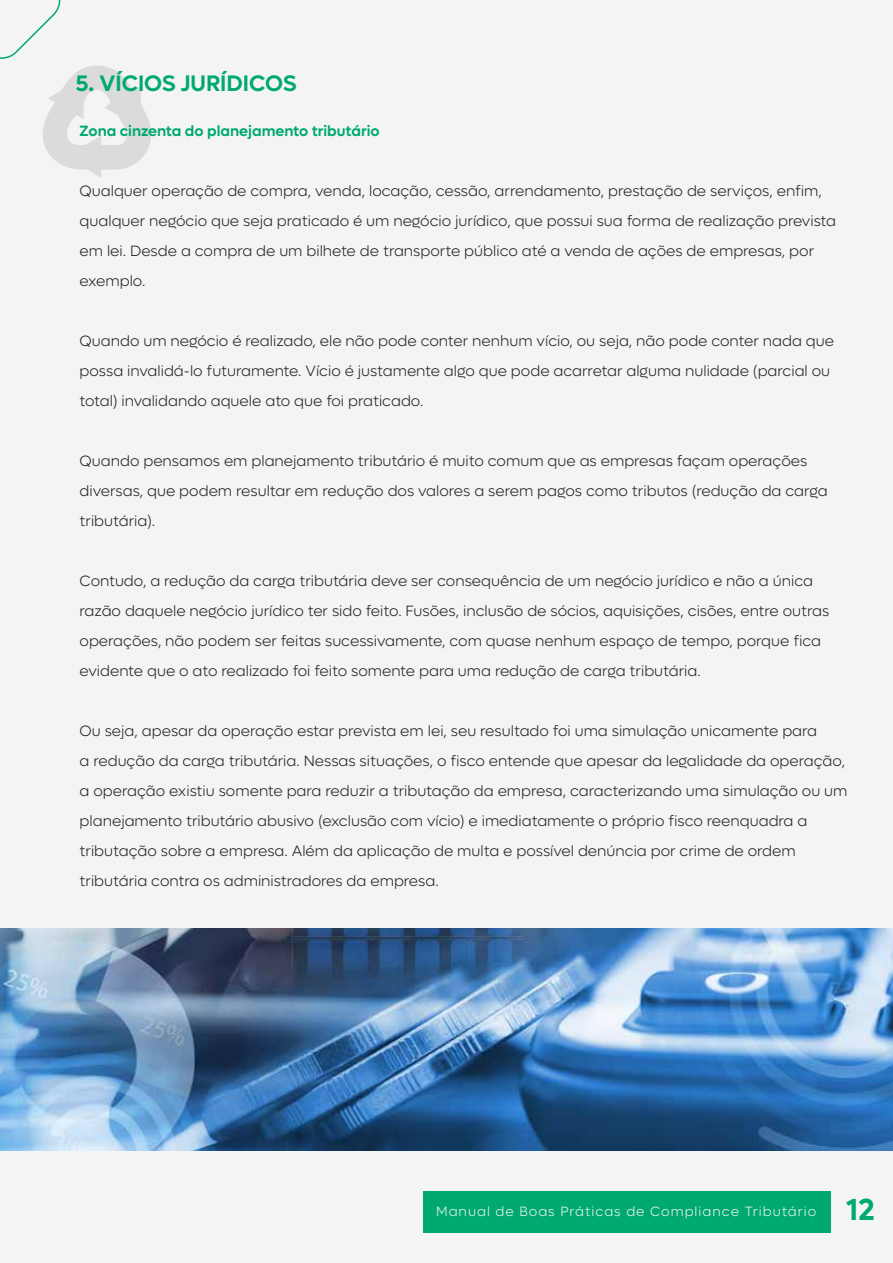
<style>
.page{position:relative;width:893px;height:1263px;background:#f4f4f4}
.page>*{position:absolute;margin:0;border:0;box-sizing:border-box;transform-origin:0 0}
.t1{font:600 30.6px "Lufga";color:#00a96d}
.t2{font:600 22.5px "Lufga";color:#00a96d}
.t3{font:300 15px/30px "Lufga";color:#231f20}
.t4{font:600 15px "Lufga";color:#00a96d}
.t5{font:300 13.5px "Lufga";letter-spacing:.075em;color:#f4f4f4}
</style>
<div class="page">
<img style="left:0;top:928px;width:893px;height:222px">
<div style="left:423px;top:1191px;width:408px;height:41px;background:#00a96d"></div>
<svg style="left:0;top:0;width:151px;height:178px"></svg>
<h2 class="t2" style="left:76px;top:70px;width:222px">5. VÍCIOS JURÍDICOS</h2>
<p class="t4" style="left:80px;top:122px;width:302px">Zona cinzenta do planejamento tributário</p>
<p class="t3" style="left:80px;top:176px;width:758px">Qualquer operação de compra, venda, locação, cessão, arrendamento, prestação de serviços, enfim, qualquer negócio que seja praticado é um negócio jurídico, que possui sua forma de realização prevista em lei. Desde a compra de um bilhete de transporte público até a venda de ações de empresas, por exemplo.</p>
<p class="t3" style="left:80px;top:326px;width:756px">Quando um negócio é realizado, ele não pode conter nenhum vício, ou seja, não pode conter nada que possa invalidá-lo futuramente. Vício é justamente algo que pode acarretar alguma nulidade (parcial ou total) invalidando aquele ato que foi praticado.</p>
<p class="t3" style="left:80px;top:446px;width:750px">Quando pensamos em planejamento tributário é muito comum que as empresas façam operações diversas, que podem resultar em redução dos valores a serem pagos como tributos (redução da carga tributária).</p>
<p class="t3" style="left:80px;top:566px;width:751px">Contudo, a redução da carga tributária deve ser consequência de um negócio jurídico e não a única razão daquele negócio jurídico ter sido feito. Fusões, inclusão de sócios, aquisições, cisões, entre outras operações, não podem ser feitas sucessivamente, com quase nenhum espaço de tempo, porque fica evidente que o ato realizado foi feito somente para uma redução de carga tributária.</p>
<p class="t3" style="left:80px;top:716px;width:769px">Ou seja, apesar da operação estar prevista em lei, seu resultado foi uma simulação unicamente para<br>a redução da carga tributária. Nessas situações, o fisco entende que apesar da legalidade da operação, a operação existiu somente para reduzir a tributação da empresa, caracterizando uma simulação ou um planejamento tributário abusivo (exclusão com vício) e imediatamente o próprio fisco reenquadra a tributação sobre a empresa. Além da aplicação de multa e possível denúncia por crime de ordem tributária contra os administradores da empresa.</p>
<p class="t5" style="left:436px;top:1203px;width:382px">Manual de Boas Práticas de Compliance Tributário</p>
<h1 class="t1" style="left:846px;top:1191px;width:30px">12</h1>
</div>
